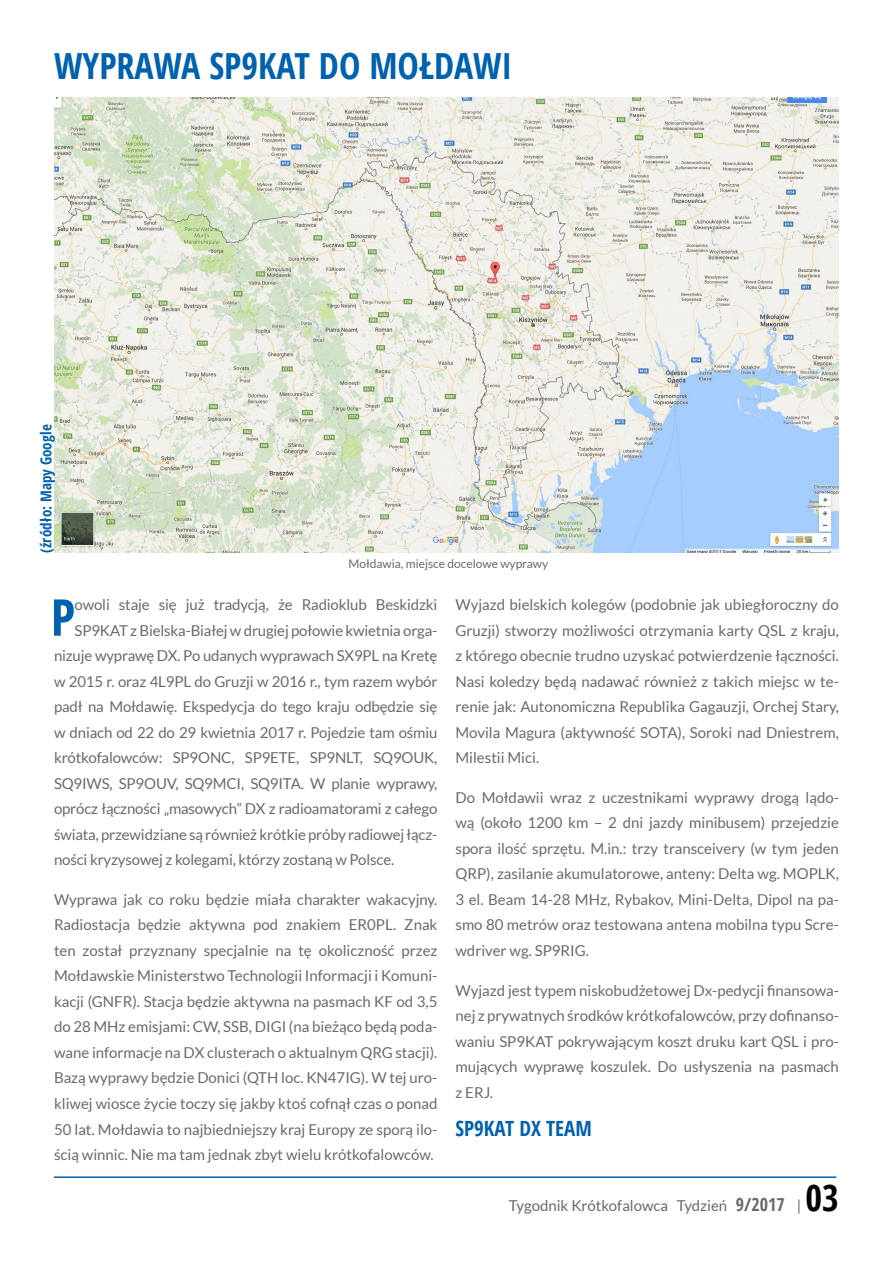
<style>
.page{position:relative;width:893px;height:1263px;background:#fff}
.page>*{position:absolute;margin:0;border:0;box-sizing:border-box;transform-origin:0 0}
.t1{font:700 condensed 50.7px "Open Sans";color:#0061af}
.t2{font:700 condensed 36px "Open Sans";color:#0061af}
.t3{font:700 condensed 36px "Open Sans";color:#000}
.t4{font:700 condensed 21px "Open Sans";color:#0061af}
.t5{font:15px/25.5px "Lato";letter-spacing:-.01em;color:#6a6a6a;text-align:justify}
.t6{font:700 condensed 15px "Open Sans";letter-spacing:.01em;color:#0061af}
.t7{font:12px "Lato";color:#6a6a6a}
.s1{font-family:"Open Sans";font-weight:700;font-stretch:condensed;font-size:18px}
</style>
<div class="page">
<hr style="left:54px;top:1176px;width:782px;height:2px;background:#0061af">
<img style="left:54px;top:97px;width:785px;height:456px">
<h2 class="t2" style="left:54px;top:40px;width:460px">WYPRAWA SP9KAT DO MOŁDAWI</h2>
<p class="t6" style="left:36px;top:553px;width:130px;rotate:-90deg">(źródło: Mapy Google</p>
<p class="t7" style="left:348px;top:557px;width:201px">Mołdawia, miejsce docelowe wyprawy</p>
<h1 class="t1" style="left:51px;top:582px;width:26px">P</h1>
<p class="t5" style="left:75px;top:592px;width:364px">owoli staje się już tradycją, że Radioklub Beskidzki</p>
<p class="t5" style="left:75px;top:617px;width:364px">SP9KAT z Bielska-Białej w drugiej połowie kwietnia orga-</p>
<p class="t5" style="left:54px;top:643px;width:385px">nizuje wyprawę DX. Po udanych wyprawach SX9PL na Kretę</p>
<p class="t5" style="left:54px;top:668px;width:385px">w 2015 r. oraz 4L9PL do Gruzji w 2016 r., tym razem wybór</p>
<p class="t5" style="left:54px;top:694px;width:385px">padł na Mołdawię. Ekspedycja do tego kraju odbędzie się</p>
<p class="t5" style="left:54px;top:719px;width:385px">w dniach od 22 do 29 kwietnia 2017 r. Pojedzie tam ośmiu</p>
<p class="t5" style="left:54px;top:745px;width:385px">krótkofalowców: SP9ONC, SP9ETE, SP9NLT, SQ9OUK,</p>
<p class="t5" style="left:54px;top:770px;width:385px">SQ9IWS, SP9OUV, SQ9MCI, SQ9ITA. W planie wyprawy,</p>
<p class="t5" style="left:54px;top:796px;width:385px">oprócz łączności „masowych” DX z radioamatorami z całego</p>
<p class="t5" style="left:54px;top:821px;width:385px">świata, przewidziane są również krótkie próby radiowej łącz-</p>
<p class="t5" style="left:54px;top:847px;width:342px">ności kryzysowej z kolegami, którzy zostaną w Polsce.</p>
<p class="t5" style="left:54px;top:887px;width:385px">Wyprawa jak co roku będzie miała charakter wakacyjny.<br>Radiostacja będzie aktywna pod znakiem ER0PL. Znak ten został przyznany specjalnie na tę okoliczność przez Mołdawskie Ministerstwo Technologii Informacji i Komuni&shy;kacji (GNFR). Stacja będzie aktywna na pasmach KF od 3,5 do 28 MHz emisjami: CW, SSB, DIGI (na bieżąco będą poda&shy;wane informacje na DX clusterach o aktualnym QRG stacji).<br>Bazą wyprawy będzie Donici (QTH loc. KN47IG). W tej uro&shy;kliwej wiosce życie toczy się jakby ktoś cofnął czas o ponad 50 lat. Mołdawia to najbiedniejszy kraj Europy ze sporą ilo&shy;ścią winnic. Nie ma tam jednak zbyt wielu krótkofalowców.</p>
<p class="t5" style="left:455px;top:592px;width:385px">Wyjazd bielskich kolegów (podobnie jak ubiegłoroczny do Gruzji) stworzy możliwości otrzymania karty QSL z kraju, z którego obecnie trudno uzyskać potwierdzenie łączności.<br>Nasi koledzy będą nadawać również z takich miejsc w te&shy;renie jak: Autonomiczna Republika Gagauzji, Orchej Stary, Movila Magura (aktywność SOTA), Soroki nad Dniestrem, Milestii Mici.</p>
<p class="t5" style="left:455px;top:785px;width:385px">Do Mołdawii wraz z uczestnikami wyprawy drogą lądo&shy;wą (około 1200 km – 2 dni jazdy minibusem) przejedzie spora ilość sprzętu. M.in.: trzy transceivery (w tym jeden QRP), zasilanie akumulatorowe, anteny: Delta wg. MOPLK, 3 el. Beam 14-28 MHz, Rybakov, Mini-Delta, Dipol na pa&shy;smo 80 metrów oraz testowana antena mobilna typu Scre&shy;wdriver wg. SP9RIG.</p>
<p class="t5" style="left:455px;top:977px;width:385px">Wyjazd jest typem niskobudżetowej Dx-pedycji finansowa&shy;nej z prywatnych środków krótkofalowców, przy dofinanso&shy;waniu SP9KAT pokrywającym koszt druku kart QSL i pro&shy;mujących wyprawę koszulek. Do usłyszenia na pasmach z ERJ.</p>
<h3 class="t4" style="left:455px;top:1114px;width:138px">SP9KAT DX TEAM</h3>
<h2 class="t3" style="left:806px;top:1173px;width:35px">03</h2>
<p class="t5" style="left:509px;top:1193px;width:294px">Tygodnik Krótkofalowca Tydzień <span class="s1">9/2017</span> |</p>
</div>
